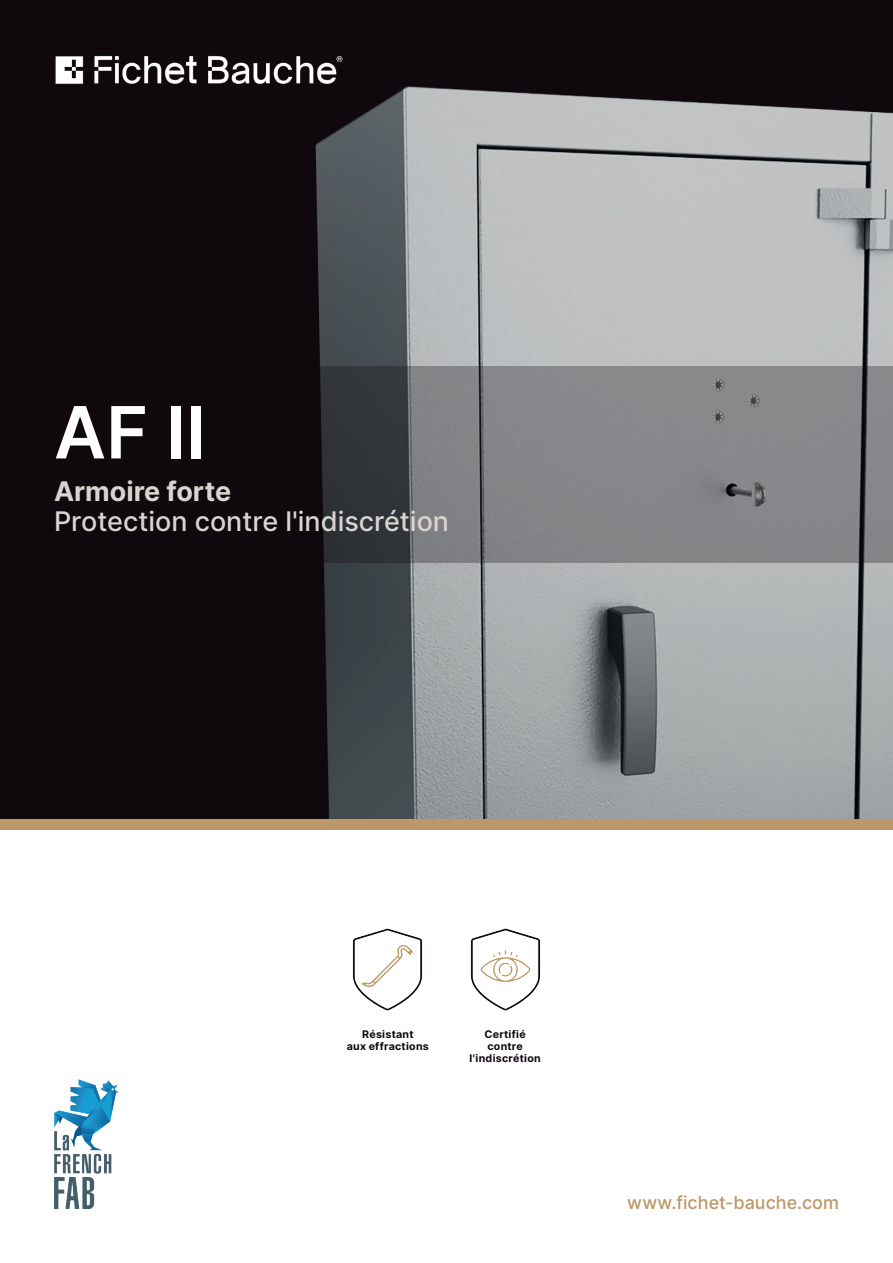
<style>
.page{position:relative;width:893px;height:1263px;background:#fff}
.page>*{position:absolute;margin:0;border:0;box-sizing:border-box;transform-origin:0 0}
.t1{font:600 72px "Inter";color:#fff}
.t2{font:500 27px "Inter";color:#dad4d1}
.t3{font:700 27px "Inter";color:#dad4d1}
.t4{font:500 18px "Inter";color:#bc9767}
.t5{font:700 10.5px/12px "Inter";letter-spacing:.025em;color:#0f090f;text-align:center}
</style>
<div class="page">
<div style="left:0;top:804px;width:893px;height:26px;background:#bc9767"></div>
<img style="left:0;top:0;width:893px;height:819px">
<img style="left:470px;top:928px;width:71px;height:83px">
<img style="left:352px;top:928px;width:71px;height:83px">
<img style="left:54px;top:1079px;width:64px;height:130px">
<svg style="left:0;top:366px;width:893px;height:197px;fill:#808183"></svg>
<img style="left:54px;top:54px;width:290px;height:32px">
<h1 class="t1" style="left:54px;top:379px;width:153px">AF II</h1>
<h2 class="t3" style="left:54px;top:471px;width:179px">Armoire forte</h2>
<h2 class="t2" style="left:54px;top:502px;width:397px">Protection contre l'indiscrétion</h2>
<p class="t5" style="left:347px;top:1028px;width:84px">Résistant<br>aux effractions</p>
<p class="t5" style="left:469px;top:1028px;width:73px">Certifié contre l'indiscrétion</p>
<h3 class="t4" style="left:627px;top:1189px;width:213px">www.fichet-bauche.com</h3>
</div>
